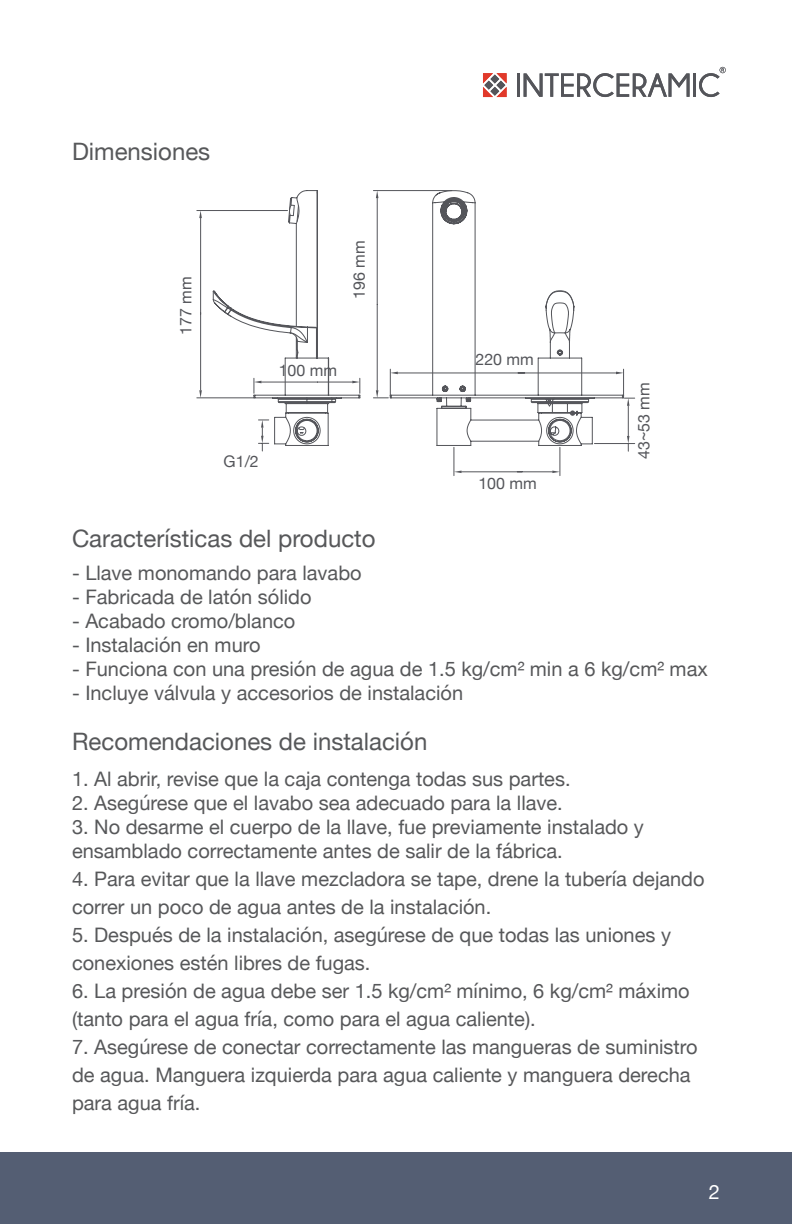
<style>
.page{position:relative;width:792px;height:1224px;background:#fff}
.page>*{position:absolute;margin:0;border:0;box-sizing:border-box;transform-origin:0 0}
.t1{font:24px "Helvetica Neue";color:#57585a}
.t2{font:20px/28px "Helvetica Neue";color:#57585a}
.t3{font:20px "Helvetica Neue";color:#fff}
.t4{font:16px "Helvetica Neue";color:#54555a}
</style>
<div class="page">
<div style="left:0;top:1152px;width:792px;height:72px;background:#545e73"></div>
<hr style="left:517px;top:73px;width:3px;height:24px;background:#54555a">
<svg style="left:524px;top:73px;width:166px;height:24px"></svg>
<hr style="left:693px;top:73px;width:3px;height:24px;background:#54555a">
<svg style="left:483px;top:73px;width:24px;height:24px"></svg>
<svg style="left:699px;top:67px;width:27px;height:30px"></svg>
<hr style="left:200px;top:218px;width:1px;height:96px;background:#54555a">
<hr style="left:200px;top:313px;width:1px;height:77px;background:#54555a">
<hr style="left:197px;top:210px;width:91px;height:1px;background:#54555a">
<hr style="left:197px;top:398px;width:56px;height:1px;background:#54555a">
<svg style="left:199px;top:390px;width:3px;height:8px"></svg>
<svg style="left:199px;top:211px;width:3px;height:7px"></svg>
<svg style="left:213px;top:190px;width:411px;height:286px"></svg>
<svg style="left:454px;top:471px;width:8px;height:2px"></svg>
<svg style="left:552px;top:471px;width:8px;height:2px"></svg>
<hr style="left:377px;top:198px;width:1px;height:106px;background:#54555a">
<hr style="left:377px;top:304px;width:1px;height:86px;background:#54555a">
<hr style="left:373px;top:190px;width:79px;height:1px;background:#54555a">
<svg style="left:376px;top:191px;width:2px;height:7px"></svg>
<hr style="left:317px;top:382px;width:35px;height:1px;background:#54555a">
<hr style="left:262px;top:382px;width:55px;height:1px;background:#54555a">
<svg style="left:254px;top:378px;width:7px;height:15px"></svg>
<svg style="left:352px;top:378px;width:8px;height:15px"></svg>
<hr style="left:518px;top:373px;width:98px;height:1px;background:#54555a">
<hr style="left:398px;top:373px;width:127px;height:1px;background:#54555a">
<svg style="left:373px;top:369px;width:25px;height:30px"></svg>
<hr style="left:628px;top:406px;width:1px;height:30px;background:#54555a">
<hr style="left:594px;top:443px;width:41px;height:1px;background:#54555a">
<svg style="left:616px;top:369px;width:19px;height:37px"></svg>
<svg style="left:627px;top:436px;width:2px;height:15px"></svg>
<p class="t1" style="left:72px;top:134px;width:140px">Dimensiones</p>
<p class="t4" style="left:174px;top:335px;width:60px;rotate:-90deg">177 mm</p>
<p class="t4" style="left:347px;top:299px;width:60px;rotate:-90deg">196 mm</p>
<p class="t4" style="left:279px;top:359px;width:60px">100 mm</p>
<p class="t4" style="left:224px;top:450px;width:37px">G1/2</p>
<p class="t1" style="left:72px;top:521px;width:305px">Características del producto</p>
<p class="t4" style="left:475px;top:347px;width:60px">220 mm</p>
<p class="t4" style="left:478px;top:471px;width:60px">100 mm</p>
<p class="t4" style="left:632px;top:459px;width:78px;rotate:-90deg">43~53 mm</p>
<p class="t2" style="left:72px;top:560px;width:291px">- Llave monomando para lavabo</p>
<p class="t2" style="left:72px;top:584px;width:241px">- Fabricada de latón sólido</p>
<p class="t2" style="left:72px;top:608px;width:225px">- Acabado cromo/blanco</p>
<p class="t2" style="left:72px;top:632px;width:190px">- Instalación en muro</p>
<p class="t2" style="left:72px;top:656px;width:637px">- Funciona con una presión de agua de 1.5 kg/cm² min a 6 kg/cm² max</p>
<p class="t2" style="left:72px;top:680px;width:393px">- Incluye válvula y accesorios de instalación</p>
<p class="t1" style="left:72px;top:724px;width:357px">Recomendaciones de instalación</p>
<p class="t2" style="left:72px;top:766px;width:500px">1. Al abrir, revise que la caja contenga todas sus partes.</p>
<p class="t2" style="left:72px;top:790px;width:492px">2. Asegúrese que el lavabo sea adecuado para la llave.</p>
<p class="t2" style="left:72px;top:814px;width:573px">3. No desarme el cuerpo de la llave, fue previamente instalado y</p>
<p class="t2" style="left:72px;top:838px;width:492px">ensamblado correctamente antes de salir de la fábrica.</p>
<p class="t2" style="left:72px;top:866px;width:634px">4. Para evitar que la llave mezcladora se tape, drene la tubería dejando</p>
<p class="t2" style="left:72px;top:894px;width:421px">correr un poco de agua antes de la instalación.</p>
<p class="t2" style="left:72px;top:922px;width:601px">5. Después de la instalación, asegúrese de que todas las uniones y</p>
<p class="t2" style="left:72px;top:950px;width:300px">conexiones estén libres de fugas.</p>
<p class="t2" style="left:72px;top:978px;width:619px">6. La presión de agua debe ser 1.5 kg/cm² mínimo, 6 kg/cm² máximo</p>
<p class="t2" style="left:72px;top:1006px;width:465px">(tanto para el agua fría, como para el agua caliente).</p>
<p class="t2" style="left:72px;top:1034px;width:627px">7. Asegúrese de conectar correctamente las mangueras de suministro</p>
<p class="t2" style="left:72px;top:1062px;width:620px">de agua. Manguera izquierda para agua caliente y manguera derecha para agua fría.</p>
<p class="t3" style="left:709px;top:1177px;width:13px">2</p>
</div>
